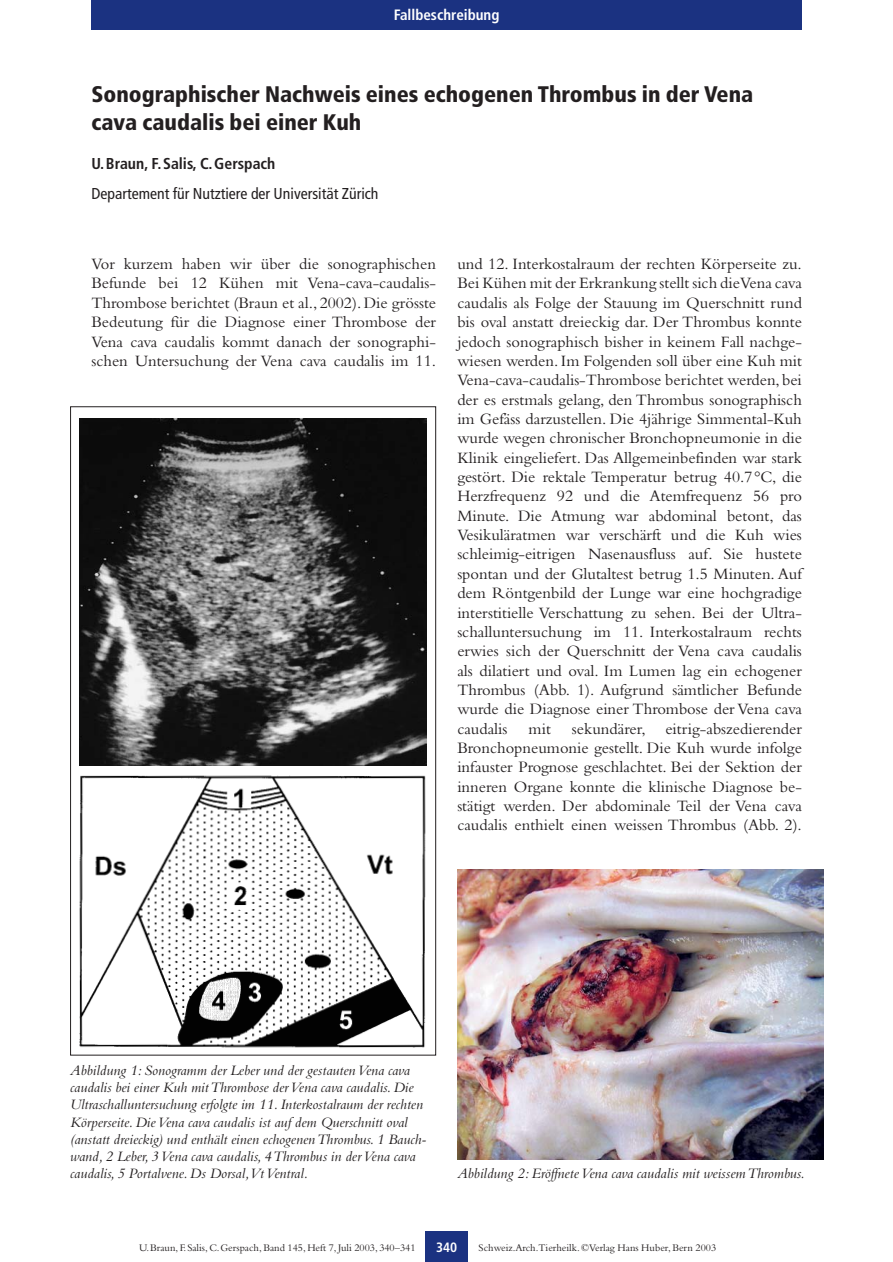
<style>
.page{position:relative;width:893px;height:1262px;background:#fff}
.page>*{position:absolute;margin:0;border:0;box-sizing:border-box;transform-origin:0 0}
.t1{font:900 condensed 22.5px/28.3px "Frutiger";color:#231f20}
.t2{font:16.5px/19.4px "Bembo";color:#231f20;text-align:justify}
.t3{font:condensed 15.75px "Frutiger";color:#231f20}
.t4{font:700 condensed 15.75px "Frutiger";color:#231f20}
.t5{font:italic 15px/17.2px "Bembo";color:#231f20}
.t6{font:700 condensed 15px "Frutiger";color:#fff}
.t7{font:700 condensed 13.5px "Frutiger";color:#fff}
.t8{font:10.5px "Bembo";color:#231f20}
</style>
<div class="page">
<div style="left:425px;top:1231px;width:43px;height:30px;background:#1b3281"></div>
<div style="left:91px;top:0;width:710px;height:30px;background:#1b3281"></div>
<img style="left:79px;top:775px;width:347px;height:273px">
<img style="left:80px;top:418px;width:346px;height:347px">
<img style="left:457px;top:869px;width:366px;height:290px">
<p class="t6" style="left:394px;top:9px;width:107px">Fallbeschreibung</p>
<h1 class="t1" style="left:91px;top:82px;width:663px">Sonographischer Nachweis eines echogenen Thrombus in der Vena cava caudalis bei einer Kuh</h1>
<p class="t4" style="left:91px;top:157px;width:185px">U.Braun, F.Salis, C.Gerspach</p>
<p class="t3" style="left:91px;top:187px;width:288px">Departement für Nutztiere der Universität Zürich</p>
<p class="t2" style="left:91px;top:256px;width:346px">Vor kurzem haben wir über die sonographischen Befunde bei 12 Kühen mit Vena-cava-caudalis-Thrombose berichtet (Braun et al., 2002). Die grösste Bedeutung für die Diagnose einer Thrombose der Vena cava caudalis kommt danach der sonographi&shy;schen Untersuchung der Vena cava caudalis im 11.</p>
<p class="t2" style="left:457px;top:256px;width:346px">und 12. Interkostalraum der rechten Körperseite zu.<br>Bei Kühen mit der Erkrankung stellt sich die Vena cava caudalis als Folge der Stauung im Querschnitt rund bis oval anstatt dreieckig dar. Der Thrombus konnte jedoch sonographisch bisher in keinem Fall nachge&shy;wiesen werden. Im Folgenden soll über eine Kuh mit Vena-cava-caudalis-Thrombose berichtet werden,bei der es erstmals gelang, den Thrombus sonographisch im Gefäss darzustellen. Die 4jährige Simmental-Kuh wurde wegen chronischer Bronchopneumonie in die Klinik eingeliefert. Das Allgemeinbefinden war stark gestört. Die rektale Temperatur betrug 40.7°C, die Herzfrequenz 92 und die Atemfrequenz 56 pro Minute. Die Atmung war abdominal betont, das Vesikuläratmen war verschärft und die Kuh wies schleimig-eitrigen Nasenausfluss auf. Sie hustete spontan und der Glutaltest betrug 1.5 Minuten. Auf dem Röntgenbild der Lunge war eine hochgradige interstitielle Verschattung zu sehen. Bei der Ultra&shy;schalluntersuchung im 11. Interkostalraum rechts erwies sich der Querschnitt der Vena cava caudalis als dilatiert und oval. Im Lumen lag ein echogener Thrombus (Abb. 1). Aufgrund sämtlicher Befunde wurde die Diagnose einer Thrombose der Vena cava caudalis</p>
<p class="t2" style="left:457px;top:720px;width:346px;text-indent:115px">sekundärer, eitrig-abszedierender Bronchopneumonie gestellt. Die Kuh wurde infolge infauster Prognose geschlachtet. Bei der Sektion der inneren Organe konnte die klinische Diagnose be&shy;stätigt werden. Der abdominale Teil der Vena cava caudalis enthielt einen weissen Thrombus (Abb. 2).</p>
<p class="t2" style="left:528px;top:720px;width:24px">mit</p>
<p class="t5" style="left:70px;top:1062px;width:358px">Abbildung 1: Sonogramm der Leber und der gestauten Vena cava caudalis bei einer Kuh mit Thrombose der Vena cava caudalis. Die Ultraschalluntersuchung erfolgte im 11. Interkostalraum der rechten Körperseite. Die Vena cava caudalis ist auf dem Querschnitt oval (anstatt dreieckig) und enthält einen echogenen Thrombus. 1 Bauch&shy;wand, 2 Leber, 3 Vena cava caudalis, 4 Thrombus in der Vena cava caudalis, 5 Portalvene. Ds Dorsal,Vt Ventral.</p>
<p class="t5" style="left:457px;top:1166px;width:349px">Abbildung 2: Eröffnete Vena cava caudalis mit weissem Thrombus.</p>
<p class="t7" style="left:436px;top:1241px;width:23px">340</p>
<p class="t8" style="left:139px;top:1244px;width:278px">U.Braun, F.Salis, C.Gerspach, Band 145, Heft 7, Juli 2003, 340–341</p>
<p class="t8" style="left:478px;top:1244px;width:239px">Schweiz.Arch.Tierheilk. ©Verlag Hans Huber, Bern 2003</p>
</div>
